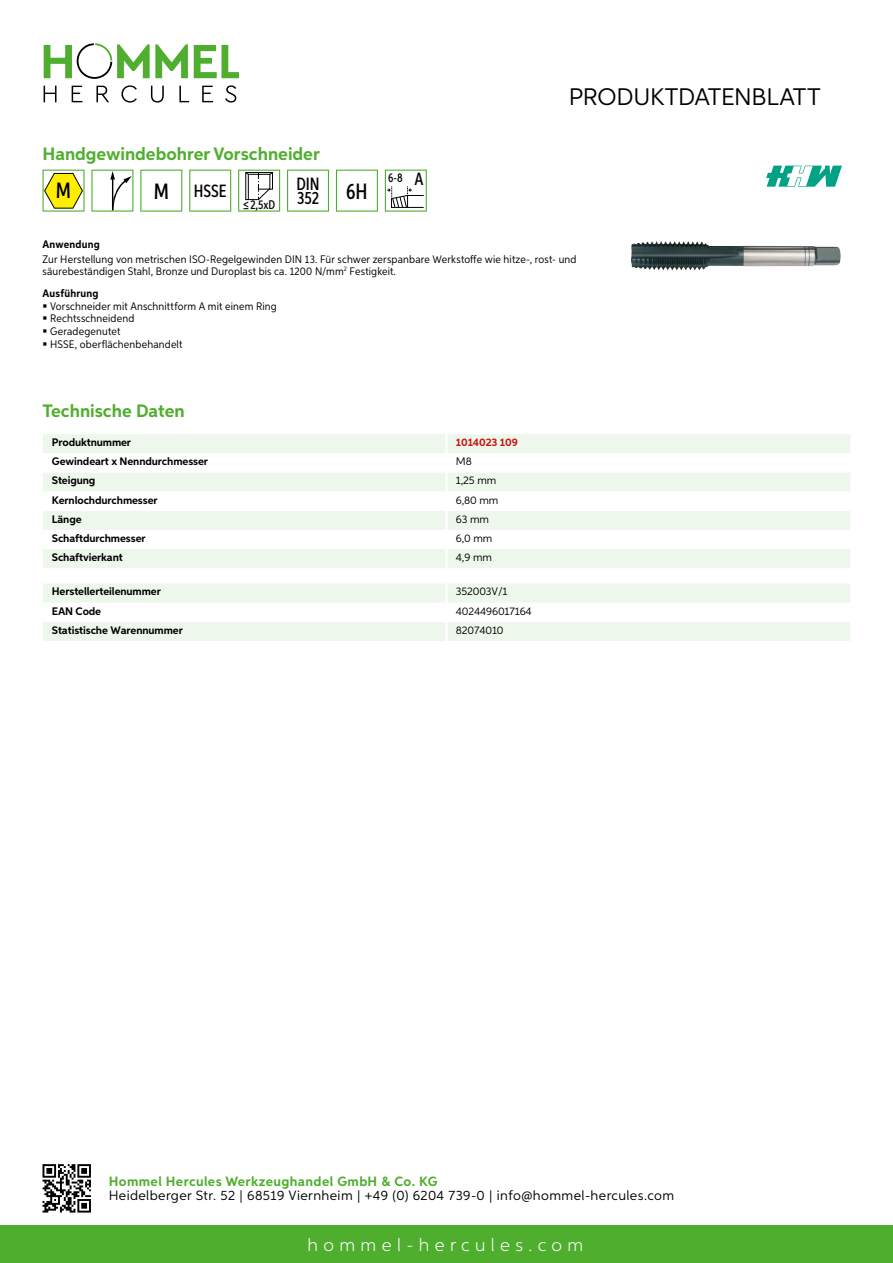
<style>
.page{position:relative;width:893px;height:1263px;background:#fff}
.page>*{position:absolute;margin:0;border:0;box-sizing:border-box;transform-origin:0 0}
.t1{font:24px "Aspira";letter-spacing:-.01em;color:#000}
.t2{font:500 22.2px "Aspira XX Nar";color:#000}
.t3{font:700 18px "Aspira";color:#50ae2f}
.t4{font:300 18px "Aspira";letter-spacing:.3em;color:#fff}
.t5{font:500 17.85px/14.9px "Aspira XX Nar";color:#000}
.t6{font:13.5px "Aspira";letter-spacing:.03em;color:#000}
.t7{font:700 13.5px "Aspira";letter-spacing:.03em;color:#50ae2f}
.t8{font:500 12.6px "Aspira XX Nar";color:#000}
.t9{font:10.95px/12.8px "Aspira Nar";letter-spacing:.015em;color:#000}
.t10{font:700 10.95px "Aspira";letter-spacing:-.01em;color:#000}
.t11{font:10.95px "Aspira";letter-spacing:-.01em;color:#000}
.t12{font:700 10.95px "Aspira Nar";letter-spacing:.02em;color:#000}
.t13{font:700 10.95px "Aspira";letter-spacing:-.01em;color:#cd1013}
.s1{font-size:22.2px}
.s2{font-size:17.85px}
</style>
<div class="page">
<div style="left:0;top:1226px;width:893px;height:37px;background:#50ae2f"></div>
<svg style="left:43px;top:1164px;width:48px;height:48px"></svg>
<svg style="left:194px;top:45px;width:45px;height:33px"></svg>
<svg style="left:44px;top:43px;width:144px;height:36px"></svg>
<svg style="left:44px;top:86px;width:13px;height:16px"></svg>
<svg style="left:72px;top:86px;width:10px;height:16px"></svg>
<svg style="left:96px;top:86px;width:13px;height:16px"></svg>
<svg style="left:121px;top:85px;width:16px;height:18px"></svg>
<svg style="left:151px;top:86px;width:13px;height:17px"></svg>
<svg style="left:179px;top:86px;width:10px;height:16px"></svg>
<svg style="left:202px;top:86px;width:11px;height:16px"></svg>
<svg style="left:225px;top:85px;width:11px;height:18px"></svg>
<div style="left:43px;top:434px;width:807px;height:134px;background:#eef7eb"></div>
<svg style="left:43px;top:453px;width:807px;height:96px"></svg>
<hr style="left:445px;top:434px;width:3px;height:19px;background:#fff">
<hr style="left:445px;top:453px;width:3px;height:19px;background:#fff">
<hr style="left:445px;top:472px;width:3px;height:20px;background:#fff">
<hr style="left:445px;top:492px;width:3px;height:19px;background:#fff">
<hr style="left:445px;top:511px;width:3px;height:19px;background:#fff">
<hr style="left:445px;top:530px;width:3px;height:19px;background:#fff">
<hr style="left:445px;top:549px;width:3px;height:19px;background:#fff">
<svg style="left:43px;top:584px;width:807px;height:57px"></svg>
<hr style="left:445px;top:622px;width:3px;height:19px;background:#fff">
<svg style="left:43px;top:170px;width:42px;height:42px"></svg>
<svg style="left:91px;top:170px;width:42px;height:42px"></svg>
<svg style="left:140px;top:170px;width:42px;height:42px"></svg>
<svg style="left:189px;top:170px;width:42px;height:42px"></svg>
<svg style="left:238px;top:170px;width:42px;height:42px"></svg>
<svg style="left:287px;top:170px;width:42px;height:42px"></svg>
<svg style="left:336px;top:170px;width:42px;height:42px"></svg>
<svg style="left:385px;top:170px;width:42px;height:42px"></svg>
<img style="left:631px;top:241px;width:210px;height:29px">
<svg style="left:766px;top:166px;width:76px;height:21px"></svg>
<h3 class="t3" style="left:43px;top:142px;width:279px">Handgewindebohrer Vorschneider</h3>
<h2 class="t2" style="left:56px;top:177px;width:17px">M</h2>
<h3 class="t5" style="left:154px;top:183px;width:74px"><span class="s1">M</span> HSSE</h3>
<p class="t8" style="left:243px;top:197px;width:34px">≤2,5xD</p>
<h3 class="t5" style="left:296px;top:176px;width:73px">DIN<br>352 <sup>6H</sup></h3>
<p class="t8" style="left:388px;top:169px;width:37px">6-8 <span class="s2">A</span></p>
<h1 class="t1" style="left:569px;top:82px;width:253px">Produktdatenblatt</h1>
<p class="t12" style="left:43px;top:237px;width:59px">Anwendung</p>
<p class="t9" style="left:43px;top:253px;width:535px;line-height:12px">Zur Herstellung von metrischen ISO-Regelgewinden DIN 13. Für schwer zerspanbare Werkstoffe wie hitze-, rost- und säurebeständigen Stahl, Bronze und Duroplast bis ca. 1200 N/mm<sup>2</sup> Festigkeit.</p>
<p class="t12" style="left:43px;top:286px;width:58px">Ausführung</p>
<p class="t9" style="left:50px;top:299px;width:228px">Vorschneider mit Anschnittform A mit einem Ring<br>Rechtsschneidend<br>Geradegenutet<br>HSSE, oberflächenbehandelt</p>
<h3 class="t3" style="left:43px;top:400px;width:144px">Technische Daten</h3>
<p class="t10" style="left:52px;top:436px;width:81px">Produktnummer</p>
<p class="t13" style="left:456px;top:436px;width:64px">1014023 109</p>
<p class="t10" style="left:52px;top:455px;width:158px">Gewindeart x Nenndurchmesser</p>
<p class="t11" style="left:456px;top:455px;width:17px">M8</p>
<p class="t10" style="left:52px;top:474px;width:45px">Steigung</p>
<p class="t11" style="left:456px;top:474px;width:42px">1,25 mm</p>
<p class="t10" style="left:52px;top:493px;width:107px">Kernlochdurchmesser</p>
<p class="t11" style="left:456px;top:493px;width:44px">6,80 mm</p>
<p class="t10" style="left:52px;top:512px;width:31px">Länge</p>
<p class="t11" style="left:456px;top:512px;width:35px">63 mm</p>
<p class="t10" style="left:52px;top:531px;width:95px">Schaftdurchmesser</p>
<p class="t11" style="left:456px;top:531px;width:38px">6,0 mm</p>
<p class="t10" style="left:52px;top:550px;width:72px">Schaftvierkant</p>
<p class="t11" style="left:456px;top:550px;width:38px">4,9 mm</p>
<p class="t10" style="left:52px;top:585px;width:111px">Herstellerteilenummer</p>
<p class="t11" style="left:456px;top:585px;width:53px">352003V/1</p>
<p class="t10" style="left:52px;top:604px;width:51px">EAN Code</p>
<p class="t11" style="left:456px;top:604px;width:78px">4024496017164</p>
<p class="t10" style="left:52px;top:623px;width:132px">Statistische Warennummer</p>
<p class="t11" style="left:456px;top:623px;width:49px">82074010</p>
<p class="t7" style="left:109px;top:1172px;width:330px">Hommel Hercules Werkzeughandel GmbH &amp; Co. KG</p>
<p class="t6" style="left:109px;top:1187px;width:567px">Heidelberger Str. 52 | 68519 Viernheim | +49 (0) 6204 739-0 | info@hommel-hercules.com</p>
<h3 class="t4" style="left:307px;top:1234px;width:277px">hommel-hercules.com</h3>
</div>
